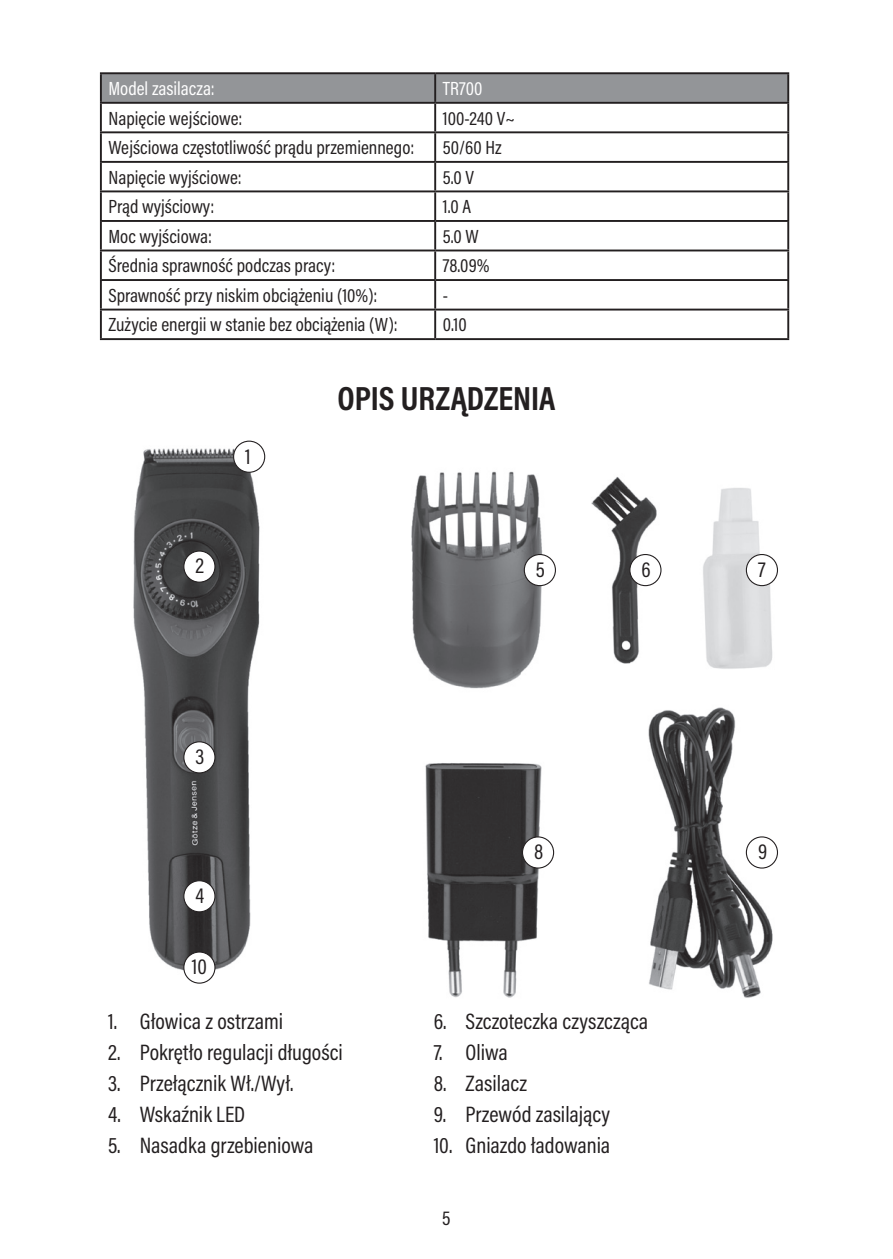
<style>
.page{position:relative;width:893px;height:1259px;background:#fff}
.page>*{position:absolute;margin:0;border:0;box-sizing:border-box;transform-origin:0 0}
.t1{font:700 33.6px "Acumin Pro Cond";letter-spacing:-.005em;color:#231f20}
.t2{font:22.5px "Acumin Pro Cond";color:#231f20}
.t3{font:21.9px "Acumin Pro Cond";color:#231f20}
.t4{font:20.4px "Acumin Pro Cond";color:#231f20}
.t5{font:19.2px "Acumin Pro Cond";color:#231f20}
.t6{font:19.2px "Acumin Pro Cond";color:#fff}
</style>
<div class="page">
<img style="left:411px;top:471px;width:367px;height:527px">
<div style="left:522px;top:837px;width:32px;height:31px;background:#fff;border-radius:50%"></div>
<div style="left:522px;top:836px;width:32px;height:32px;border:1px solid #231f20;border-radius:50%"></div>
<div style="left:524px;top:554px;width:31px;height:31px;background:#fff;border-radius:50%"></div>
<div style="left:524px;top:554px;width:32px;height:32px;border:1px solid #231f20;border-radius:50%"></div>
<div style="left:630px;top:554px;width:31px;height:31px;background:#fff;border-radius:50%"></div>
<div style="left:629px;top:554px;width:32px;height:32px;border:1px solid #231f20;border-radius:50%"></div>
<div style="left:746px;top:554px;width:31px;height:31px;background:#fff;border-radius:50%"></div>
<div style="left:746px;top:554px;width:32px;height:32px;border:1px solid #231f20;border-radius:50%"></div>
<div style="left:746px;top:837px;width:31px;height:31px;background:#fff;border-radius:50%"></div>
<div style="left:746px;top:836px;width:32px;height:32px;border:1px solid #231f20;border-radius:50%"></div>
<img style="left:133px;top:442px;width:133px;height:538px">
<div style="left:234px;top:441px;width:31px;height:31px;background:#fff;border-radius:50%"></div>
<div style="left:233px;top:440px;width:32px;height:33px;border:1px solid #231f20;border-radius:50%"></div>
<div style="left:184px;top:551px;width:31px;height:31px;background:#fff;border-radius:50%"></div>
<div style="left:183px;top:550px;width:32px;height:33px;border:1px solid #231f20;border-radius:50%"></div>
<div style="left:184px;top:742px;width:31px;height:31px;background:#fff;border-radius:50%"></div>
<div style="left:183px;top:741px;width:32px;height:32px;border:1px solid #231f20;border-radius:50%"></div>
<div style="left:184px;top:880px;width:31px;height:32px;background:#fff;border-radius:50%"></div>
<div style="left:183px;top:880px;width:32px;height:32px;border:1px solid #231f20;border-radius:50%"></div>
<div style="left:184px;top:952px;width:31px;height:31px;background:#fff;border-radius:50%"></div>
<div style="left:183px;top:951px;width:32px;height:32px;border:1px solid #231f20;border-radius:50%"></div>
<svg style="left:102px;top:74px;width:685px;height:28px;background:#919396"></svg>
<hr style="left:100px;top:72px;width:335px;height:2px;background:#231f20">
<hr style="left:100px;top:74px;width:2px;height:28px;background:#231f20">
<hr style="left:435px;top:72px;width:354px;height:2px;background:#231f20">
<hr style="left:434px;top:74px;width:2px;height:28px;background:#231f20">
<hr style="left:787px;top:74px;width:2px;height:28px;background:#231f20">
<hr style="left:100px;top:102px;width:335px;height:2px;background:#231f20">
<hr style="left:100px;top:104px;width:2px;height:27px;background:#231f20">
<hr style="left:435px;top:102px;width:354px;height:2px;background:#231f20">
<hr style="left:434px;top:104px;width:2px;height:27px;background:#231f20">
<hr style="left:787px;top:104px;width:2px;height:27px;background:#231f20">
<hr style="left:100px;top:131px;width:335px;height:2px;background:#231f20">
<hr style="left:100px;top:133px;width:2px;height:28px;background:#231f20">
<hr style="left:435px;top:131px;width:354px;height:2px;background:#231f20">
<hr style="left:434px;top:133px;width:2px;height:28px;background:#231f20">
<hr style="left:787px;top:133px;width:2px;height:28px;background:#231f20">
<hr style="left:100px;top:161px;width:335px;height:2px;background:#231f20">
<hr style="left:100px;top:163px;width:2px;height:27px;background:#231f20">
<hr style="left:435px;top:161px;width:354px;height:2px;background:#231f20">
<hr style="left:434px;top:163px;width:2px;height:27px;background:#231f20">
<hr style="left:787px;top:163px;width:2px;height:27px;background:#231f20">
<hr style="left:100px;top:190px;width:335px;height:2px;background:#231f20">
<hr style="left:100px;top:192px;width:2px;height:28px;background:#231f20">
<hr style="left:435px;top:190px;width:354px;height:2px;background:#231f20">
<hr style="left:434px;top:192px;width:2px;height:28px;background:#231f20">
<hr style="left:787px;top:192px;width:2px;height:28px;background:#231f20">
<hr style="left:100px;top:220px;width:335px;height:2px;background:#231f20">
<hr style="left:100px;top:222px;width:2px;height:27px;background:#231f20">
<hr style="left:435px;top:220px;width:354px;height:2px;background:#231f20">
<hr style="left:434px;top:222px;width:2px;height:27px;background:#231f20">
<hr style="left:787px;top:222px;width:2px;height:27px;background:#231f20">
<hr style="left:100px;top:249px;width:335px;height:2px;background:#231f20">
<hr style="left:100px;top:251px;width:2px;height:28px;background:#231f20">
<hr style="left:435px;top:249px;width:354px;height:2px;background:#231f20">
<hr style="left:434px;top:251px;width:2px;height:28px;background:#231f20">
<hr style="left:787px;top:251px;width:2px;height:28px;background:#231f20">
<hr style="left:100px;top:279px;width:335px;height:2px;background:#231f20">
<hr style="left:100px;top:281px;width:2px;height:28px;background:#231f20">
<hr style="left:435px;top:279px;width:354px;height:2px;background:#231f20">
<hr style="left:434px;top:281px;width:2px;height:28px;background:#231f20">
<hr style="left:787px;top:281px;width:2px;height:28px;background:#231f20">
<hr style="left:100px;top:309px;width:335px;height:1px;background:#231f20">
<hr style="left:100px;top:310px;width:2px;height:28px;background:#231f20">
<hr style="left:435px;top:309px;width:354px;height:1px;background:#231f20">
<hr style="left:434px;top:310px;width:2px;height:28px;background:#231f20">
<hr style="left:787px;top:310px;width:2px;height:28px;background:#231f20">
<hr style="left:100px;top:338px;width:335px;height:2px;background:#231f20">
<hr style="left:435px;top:338px;width:354px;height:2px;background:#231f20">
<p class="t6" style="left:109px;top:76px;width:108px">Model zasilacza:</p>
<p class="t6" style="left:443px;top:76px;width:41px">TR700</p>
<p class="t5" style="left:109px;top:106px;width:135px">Napięcie wejściowe:</p>
<p class="t5" style="left:443px;top:106px;width:73px">100-240 V~</p>
<p class="t5" style="left:109px;top:135px;width:307px">Wejściowa częstotliwość prądu przemiennego:</p>
<p class="t5" style="left:443px;top:135px;width:60px">50/60 Hz</p>
<p class="t5" style="left:109px;top:165px;width:135px">Napięcie wyjściowe:</p>
<p class="t5" style="left:443px;top:165px;width:33px">5.0 V</p>
<p class="t5" style="left:109px;top:194px;width:107px">Prąd wyjściowy:</p>
<p class="t5" style="left:443px;top:194px;width:30px">1.0 A</p>
<p class="t5" style="left:109px;top:224px;width:105px">Moc wyjściowa:</p>
<p class="t5" style="left:443px;top:224px;width:37px">5.0 W</p>
<p class="t5" style="left:109px;top:253px;width:228px">Średnia sprawność podczas pracy:</p>
<p class="t5" style="left:443px;top:253px;width:48px">78.09%</p>
<p class="t5" style="left:109px;top:283px;width:270px">Sprawność przy niskim obciążeniu (10%):</p>
<p class="t5" style="left:443px;top:283px;width:7px">-</p>
<p class="t5" style="left:109px;top:312px;width:291px">Zużycie energii w stanie bez obciążenia (W):</p>
<p class="t5" style="left:443px;top:312px;width:25px">0.10</p>
<p class="t3" style="left:196px;top:552px;width:10px">2</p>
<p class="t3" style="left:245px;top:442px;width:7px">1</p>
<p class="t3" style="left:196px;top:742px;width:10px">3</p>
<p class="t3" style="left:196px;top:881px;width:10px">4</p>
<h1 class="t1" style="left:337px;top:377px;width:220px">OPIS URZĄDZENIA</h1>
<p class="t3" style="left:536px;top:555px;width:11px">5</p>
<p class="t3" style="left:641px;top:555px;width:11px">6</p>
<p class="t3" style="left:758px;top:555px;width:9px">7</p>
<p class="t3" style="left:534px;top:837px;width:11px">8</p>
<p class="t3" style="left:758px;top:837px;width:11px">9</p>
<p class="t3" style="left:192px;top:952px;width:16px">10</p>
<p class="t2" style="left:108px;top:1006px;width:177px">1. Głowica z ostrzami</p>
<p class="t2" style="left:108px;top:1037px;width:236px">2. Pokrętło regulacji długości</p>
<p class="t2" style="left:108px;top:1068px;width:187px">3. Przełącznik Wł./Wył.</p>
<p class="t2" style="left:108px;top:1100px;width:139px">4. Wskaźnik LED</p>
<p class="t2" style="left:108px;top:1131px;width:207px">5. Nasadka grzebieniowa</p>
<p class="t2" style="left:434px;top:1006px;width:216px">6. Szczoteczka czyszcząca</p>
<p class="t2" style="left:434px;top:1037px;width:76px">7. Oliwa</p>
<p class="t2" style="left:434px;top:1068px;width:95px">8. Zasilacz</p>
<p class="t2" style="left:434px;top:1100px;width:178px">9. Przewód zasilający</p>
<p class="t2" style="left:434px;top:1131px;width:178px">10. Gniazdo ładowania</p>
<p class="t4" style="left:442px;top:1204px;width:10px">5</p>
</div>
